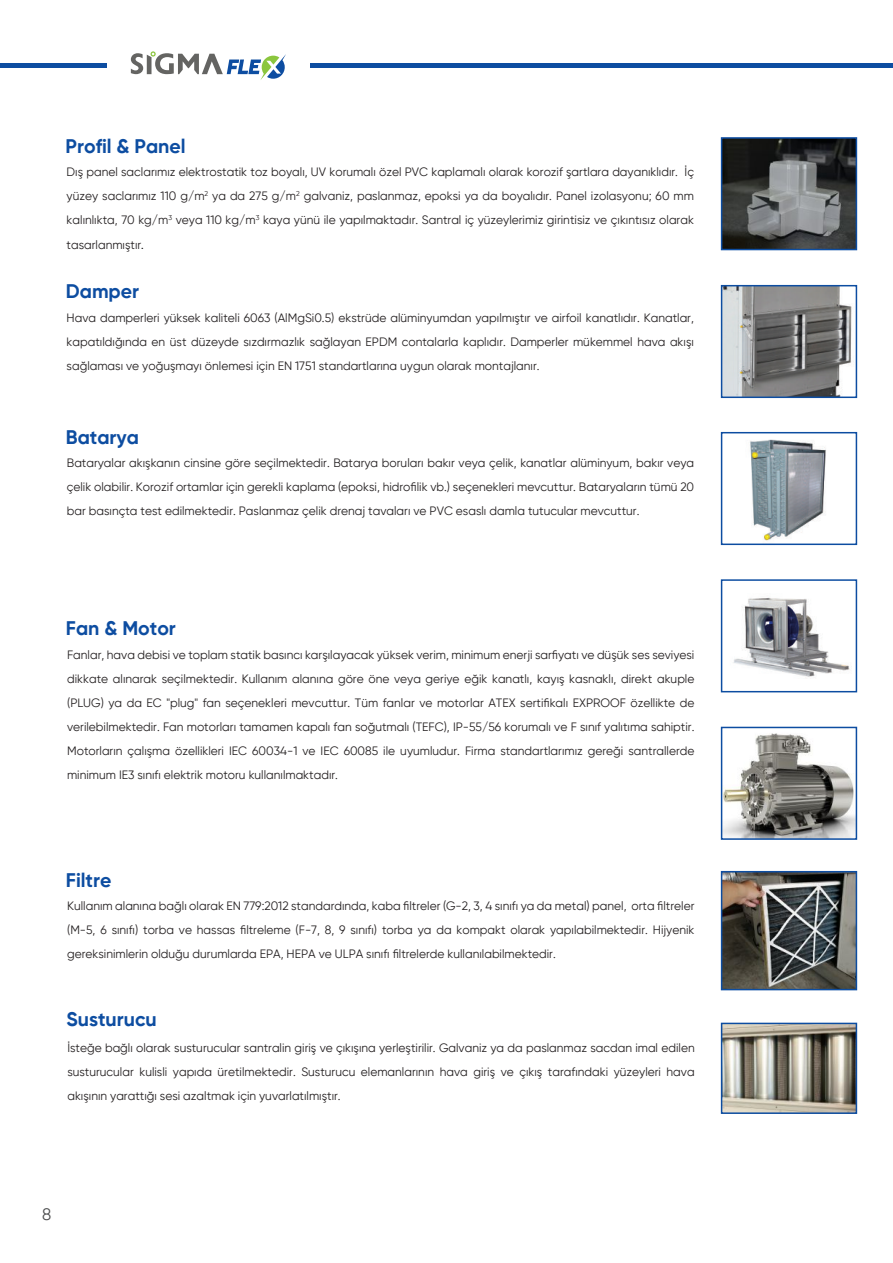
<style>
.page{position:relative;width:893px;height:1263px;background:#fff}
.page>*{position:absolute;margin:0;border:0;box-sizing:border-box;transform-origin:0 0}
.t1{font:700 19.65px "Gilroy";color:#0d4da1}
.t2{font:16.5px "Gilroy";color:#4b4c4d}
.t3{font:12.15px/24px "Gilroy";color:#231f20;text-align:justify}
.s1{font-family:"Uni Neue";font-size:12px;color:#050504}
</style>
<div class="page">
<hr style="left:311px;top:64px;width:582px;height:4px;background:#0d4da1">
<hr style="left:0;top:64px;width:106px;height:4px;background:#0d4da1">
<svg style="left:131px;top:51px;width:155px;height:29px"></svg>
<div style="left:721px;top:579px;width:136px;height:113px;border:2px solid #0d4da1"></div>
<img style="left:728px;top:439px;width:122px;height:107px">
<img style="left:724px;top:286px;width:134px;height:111px">
<img style="left:733px;top:597px;width:117px;height:80px">
<img style="left:724px;top:1026px;width:130px;height:85px">
<div style="left:721px;top:1023px;width:136px;height:91px;border:2px solid #0d4da1"></div>
<div style="left:721px;top:432px;width:136px;height:113px;border:2px solid #0d4da1"></div>
<div style="left:721px;top:285px;width:136px;height:113px;border:2px solid #0d4da1"></div>
<img style="left:724px;top:874px;width:130px;height:113px">
<div style="left:721px;top:871px;width:136px;height:119px;border:2px solid #0d4da1"></div>
<img style="left:724px;top:733px;width:130px;height:104px">
<div style="left:721px;top:727px;width:136px;height:113px;border:2px solid #0d4da1"></div>
<img style="left:724px;top:140px;width:130px;height:107px">
<div style="left:721px;top:137px;width:136px;height:113px;border:2px solid #0d4da1"></div>
<h1 class="t1" style="left:66px;top:134px;width:122px">Profil &amp; Panel</h1>
<p class="t3" style="left:67px;top:160px;width:629px">Dış panel saclarımız elektrostatik toz boyalı, UV korumalı özel PVC kaplamalı olarak korozif şartlara dayanıklıdır. İç yüzey saclarımız 110 g/m<sup>2</sup> ya da 275 g/m<sup>2</sup> galvaniz, paslanmaz, epoksi ya da boyalıdır. Panel izolasyonu; 60 mm kalınlıkta, 70 kg/m<sup>3</sup> veya 110 kg/m<sup>3</sup> kaya yünü ile yapılmaktadır. Santral iç yüzeylerimiz girintisiz ve çıkıntısız olarak tasarlanmıştır<span class="s1">.</span></p>
<h1 class="t1" style="left:66px;top:279px;width:75px">Damper</h1>
<p class="t3" style="left:67px;top:305px;width:629px">Hava damperleri yüksek kaliteli 6063 (AlMgSi0.5) ekstrüde alüminyumdan yapılmıştır ve airfoil kanatlıdır. Kanatlar, kapatıldığında en üst düzeyde sızdırmazlık sağlayan EPDM contalarla kaplıdır. Damperler mükemmel hava akışı sağlaması ve yoğuşmayı önlemesi için EN 1751 standartlarına uygun olarak montajlanır.</p>
<h1 class="t1" style="left:66px;top:424px;width:75px">Batarya</h1>
<p class="t3" style="left:67px;top:451px;width:629px">Bataryalar akışkanın cinsine göre seçilmektedir. Batarya boruları bakır veya çelik, kanatlar alüminyum, bakır veya çelik olabilir. Korozif ortamlar için gerekli kaplama (epoksi, hidrofilik vb.) seçenekleri mevcuttur. Bataryaların tümü 20 bar basınçta test edilmektedir. Paslanmaz çelik drenaj tavaları ve PVC esaslı damla tutucular mevcuttur.</p>
<h1 class="t1" style="left:66px;top:616px;width:111px">Fan &amp; Motor</h1>
<p class="t3" style="left:67px;top:642px;width:629px">Fanlar, hava debisi ve toplam statik basıncı karşılayacak yüksek verim, minimum enerji sarfiyatı ve düşük ses seviyesi dikkate alınarak seçilmektedir. Kullanım alanına göre öne veya geriye eğik kanatlı, kayış kasnaklı, direkt akuple (PLUG) ya da EC "plug" fan seçenekleri mevcuttur. Tüm fanlar ve motorlar ATEX sertifikalı EXPROOF özellikte de verilebilmektedir. Fan motorları tamamen kapalı fan soğutmalı (TEFC), IP-55/56 korumalı ve F sınıf yalıtıma sahiptir.<br>Motorların çalışma özellikleri IEC 60034-1 ve IEC 60085 ile uyumludur. Firma standartlarımız gereği santrallerde minimum IE3 sınıfı elektrik motoru kullanılmaktadır.</p>
<h1 class="t1" style="left:66px;top:867px;width:47px">Filtre</h1>
<p class="t3" style="left:67px;top:894px;width:629px">Kullanım alanına bağlı olarak EN 779:2012 standardında, kaba filtreler (G-2, 3, 4 sınıfı ya da metal) panel, orta filtreler (M-5, 6 sınıfı) torba ve hassas filtreleme (F-7, 8, 9 sınıfı) torba ya da kompakt olarak yapılabilmektedir. Hijyenik gereksinimlerin olduğu durumlarda EPA, HEPA ve ULPA sınıfı filtrelerde kullanılabilmektedir.</p>
<h1 class="t1" style="left:66px;top:1007px;width:92px">Susturucu</h1>
<p class="t3" style="left:67px;top:1036px;width:629px">İsteğe bağlı olarak susturucular santralin giriş ve çıkışına yerleştirilir. Galvaniz ya da paslanmaz sacdan imal edilen susturucular kulisli yapıda üretilmektedir. Susturucu elemanlarının hava giriş ve çıkış tarafındaki yüzeyleri hava akışının yarattığı sesi azaltmak için yuvarlatılmıştır.</p>
<h2 class="t2" style="left:42px;top:1204px;width:11px">8</h2>
</div>
